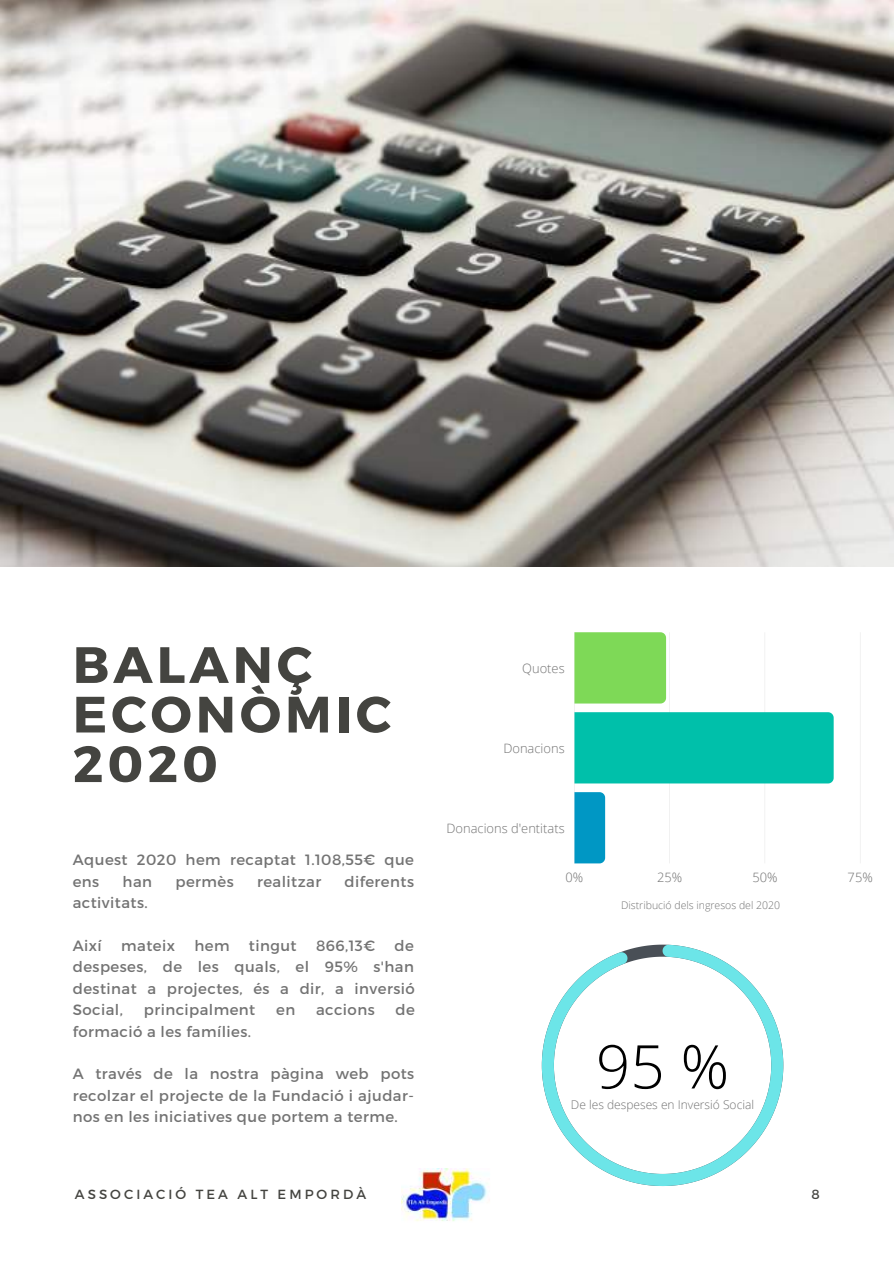
<style>
.page{position:relative;width:894px;height:1264px;background:#fff}
.page>*{position:absolute;margin:0;border:0;box-sizing:border-box;transform-origin:0 0}
.t1{font:300 60.3px "Open Sans";color:#000}
.t2{font:700 51px/49.5px "Montserrat";letter-spacing:.08em;color:#444440}
.t3{font:14.85px/21.5px "Montserrat";letter-spacing:.03em;color:#737373;text-align:justify}
.t4{font:13.2px "Montserrat";letter-spacing:.23em;color:#444440}
.t5{font:300 12.9px "Open Sans";color:#737373}
.t6{font:300 12px "Open Sans";color:#737373}
.t7{font:300 10.5px "Open Sans";color:#737373}
</style>
<div class="page">
<img style="left:0;top:0;width:893px;height:566px">
<img style="left:401px;top:1168px;width:87px;height:53px">
<hr style="left:574px;top:632px;width:1px;height:231px;background:#737373">
<hr style="left:669px;top:632px;width:1px;height:231px;background:#737373">
<hr style="left:764px;top:632px;width:1px;height:231px;background:#737373">
<hr style="left:859px;top:632px;width:1px;height:231px;background:#737373">
<div style="left:574px;top:632px;width:92px;height:71px;background:#7ed957"></div>
<div style="left:574px;top:712px;width:259px;height:71px;background:#00c0aa"></div>
<div style="left:574px;top:792px;width:31px;height:71px;background:#0097c4"></div>
<svg style="left:541px;top:944px;width:242px;height:241px"></svg>
<h2 class="t2" style="left:73px;top:637px;width:320px">BALANÇ<br>ECONÒMIC<br>2020</h2>
<p class="t3" style="left:73px;top:848px;width:343px">Aquest 2020 hem recaptat 1.108,55€ que ens</p>
<p class="t3" style="left:123px;top:870px;width:31px">han</p>
<p class="t3" style="left:175px;top:870px;width:60px">permès</p>
<p class="t3" style="left:257px;top:870px;width:66px">realitzar</p>
<p class="t3" style="left:344px;top:870px;width:71px">diferents</p>
<p class="t3" style="left:73px;top:891px;width:76px">activitats.</p>
<p class="t3" style="left:73px;top:934px;width:31px">Així</p>
<p class="t3" style="left:121px;top:934px;width:55px">mateix</p>
<p class="t3" style="left:194px;top:934px;width:37px">hem</p>
<p class="t3" style="left:249px;top:934px;width:49px">tingut</p>
<p class="t3" style="left:316px;top:934px;width:61px">866,13€</p>
<p class="t3" style="left:73px;top:934px;width:343px;text-indent:321px">de despeses, de les quals, el 95% s'han destinat a projectes, és a dir, a inversió Social,</p>
<p class="t3" style="left:144px;top:998px;width:113px">principalment</p>
<p class="t3" style="left:276px;top:998px;width:21px">en</p>
<p class="t3" style="left:316px;top:998px;width:60px">accions</p>
<p class="t3" style="left:395px;top:998px;width:21px">de</p>
<p class="t3" style="left:73px;top:1019px;width:180px">formació a les famílies.</p>
<p class="t3" style="left:73px;top:1062px;width:343px">A través de la nostra pàgina web pots recolzar el projecte de la Fundació i ajudar&shy;nos en les iniciatives que portem a terme.</p>
<p class="t4" style="left:75px;top:1185px;width:292px">ASSOCIACIÓ TEA ALT EMPORDÀ</p>
<p class="t5" style="left:522px;top:659px;width:44px">Quotes</p>
<p class="t5" style="left:503px;top:739px;width:63px">Donacions</p>
<p class="t5" style="left:446px;top:818px;width:120px">Donacions d'entitats</p>
<p class="t5" style="left:565px;top:868px;width:19px">0%</p>
<p class="t5" style="left:657px;top:868px;width:27px">25%</p>
<p class="t5" style="left:752px;top:868px;width:27px">50%</p>
<p class="t5" style="left:847px;top:868px;width:27px">75%</p>
<p class="t7" style="left:621px;top:897px;width:160px">Distribució dels ingresos del 2020</p>
<h1 class="t1" style="left:595px;top:1024px;width:135px">95 %</h1>
<p class="t6" style="left:570px;top:1096px;width:185px">De les despeses en Inversió Social</p>
<p class="t4" style="left:811px;top:1185px;width:10px">8</p>
</div>
